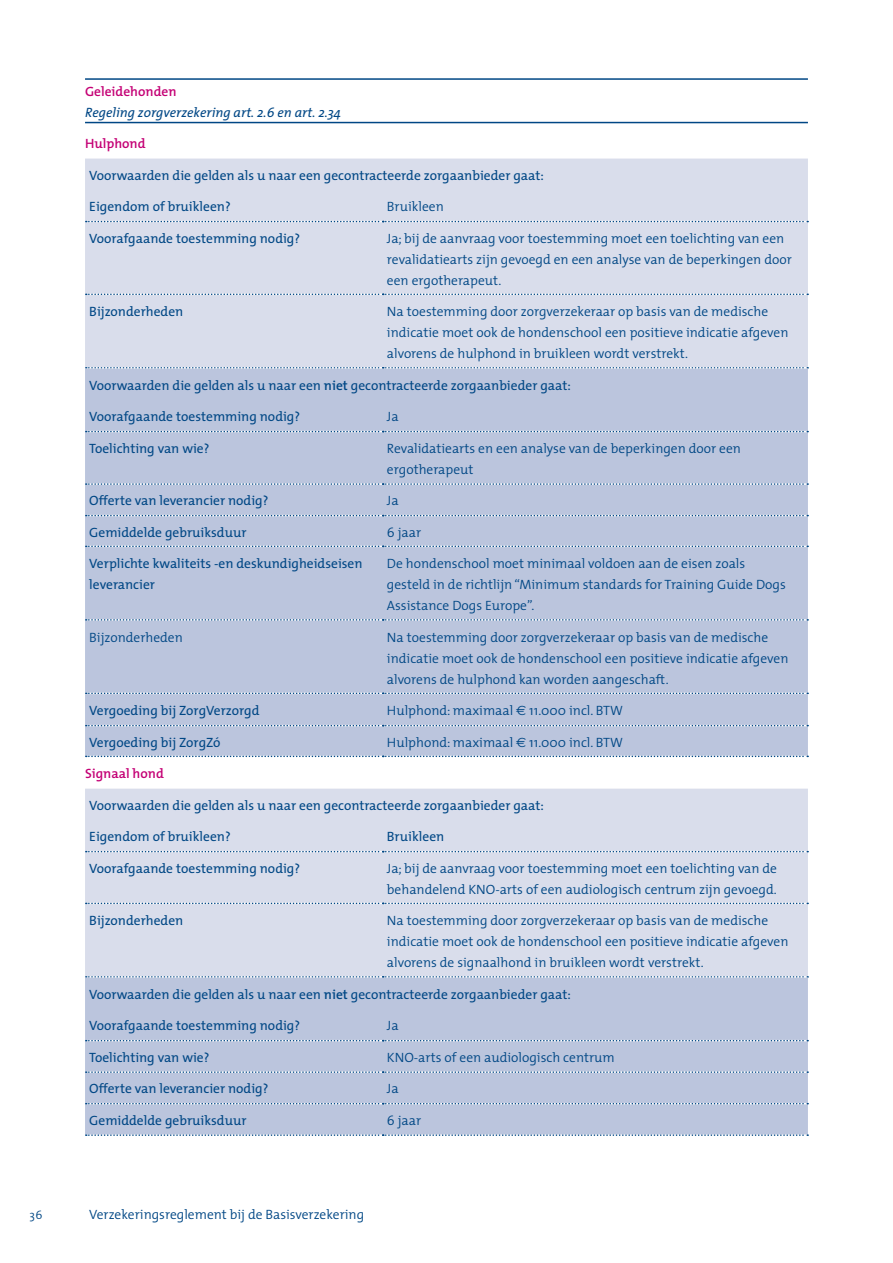
<style>
.page{position:relative;width:893px;height:1263px;background:#fff}
.page>*{position:absolute;margin:0;border:0;box-sizing:border-box;transform-origin:0 0}
.t1{font:300 13.5px/21px "The Mix";color:#004785}
.t2{font:13.5px/21px "The Mix";color:#004785}
.t3{font:italic 13.5px "The Mix";color:#004785}
.t4{font:600 13.5px "The Mix";color:#c40075}
.t5{font:300 12px "The Mix";color:#004785}
.s1{font-weight:600}
.s2{font-family:"Euro Sans";font-weight:400}
</style>
<div class="page">
<hr style="left:85px;top:78px;width:723px;height:2px;background:#004785">
<hr style="left:85px;top:122px;width:723px;height:1px;background:#004785">
<div style="left:85px;top:159px;width:723px;height:209px;background:#d9ddeb"></div>
<svg style="left:86px;top:221px;width:722px;height:1px"></svg>
<svg style="left:86px;top:294px;width:722px;height:1px"></svg>
<svg style="left:86px;top:367px;width:722px;height:2px"></svg>
<div style="left:85px;top:369px;width:723px;height:324px;background:#bbc5dd"></div>
<svg style="left:86px;top:431px;width:722px;height:1px"></svg>
<svg style="left:86px;top:483px;width:722px;height:2px"></svg>
<svg style="left:86px;top:515px;width:722px;height:1px"></svg>
<svg style="left:86px;top:546px;width:722px;height:1px"></svg>
<svg style="left:86px;top:619px;width:722px;height:2px"></svg>
<svg style="left:85px;top:693px;width:723px;height:64px;background:#b9c4dc"></svg>
<div style="left:85px;top:789px;width:723px;height:188px;background:#d9ddeb"></div>
<svg style="left:86px;top:851px;width:722px;height:1px"></svg>
<svg style="left:86px;top:903px;width:722px;height:1px"></svg>
<svg style="left:86px;top:976px;width:722px;height:2px"></svg>
<div style="left:85px;top:978px;width:723px;height:157px;background:#bbc5dd"></div>
<svg style="left:86px;top:1040px;width:722px;height:1px"></svg>
<svg style="left:86px;top:1071px;width:722px;height:2px"></svg>
<svg style="left:86px;top:1103px;width:722px;height:1px"></svg>
<svg style="left:86px;top:1134px;width:722px;height:2px"></svg>
<p class="t5" style="left:29px;top:1205px;width:15px">36</p>
<p class="t4" style="left:85px;top:80px;width:93px">Geleidehonden</p>
<p class="t3" style="left:85px;top:101px;width:258px">Regeling zorgverzekering art. 2.6 en art. 2.34</p>
<p class="t4" style="left:85px;top:132px;width:62px">Hulphond</p>
<p class="t2" style="left:89px;top:164px;width:456px">Voorwaarden die gelden als u naar een gecontracteerde zorgaanbieder gaat:</p>
<p class="t2" style="left:89px;top:196px;width:143px">Eigendom of bruikleen?</p>
<p class="t1" style="left:387px;top:196px;width:58px">Bruikleen</p>
<p class="t2" style="left:89px;top:227px;width:212px">Voorafgaande toestemming nodig?</p>
<p class="t1" style="left:387px;top:227px;width:406px">Ja; bij de aanvraag voor toestemming moet een toelichting van een revalidatiearts zijn gevoegd en een analyse van de beperkingen door een ergotherapeut.</p>
<p class="t2" style="left:89px;top:301px;width:96px">Bijzonderheden</p>
<p class="t1" style="left:387px;top:301px;width:403px">Na toestemming door zorgverzekeraar op basis van de medische indicatie moet ook de hondenschool een positieve indicatie afgeven alvorens de hulphond in bruikleen wordt verstrekt.</p>
<p class="t2" style="left:89px;top:374px;width:483px">Voorwaarden die gelden als u naar een <span class="s1">niet</span> gecontracteerde zorgaanbieder gaat:</p>
<p class="t2" style="left:89px;top:406px;width:212px">Voorafgaande toestemming nodig?</p>
<p class="t1" style="left:387px;top:406px;width:13px">Ja</p>
<p class="t2" style="left:89px;top:437px;width:122px">Toelichting van wie?</p>
<p class="t1" style="left:387px;top:437px;width:356px">Revalidatiearts en een analyse van de beperkingen door een ergotherapeut</p>
<p class="t2" style="left:89px;top:490px;width:181px">Offerte van leverancier nodig?</p>
<p class="t1" style="left:387px;top:490px;width:13px">Ja</p>
<p class="t2" style="left:89px;top:521px;width:159px">Gemiddelde gebruiksduur</p>
<p class="t1" style="left:387px;top:521px;width:36px">6 jaar</p>
<p class="t2" style="left:89px;top:553px;width:275px">Verplichte kwaliteits -en deskundigheidseisen leverancier</p>
<p class="t1" style="left:387px;top:553px;width:400px">De hondenschool moet minimaal voldoen aan de eisen zoals gesteld in de richtlijn“Minimum standards for Training Guide Dogs<br>Assistance Dogs Europe”.</p>
<p class="t1" style="left:89px;top:626px;width:95px">Bijzonderheden</p>
<p class="t1" style="left:387px;top:626px;width:403px">Na toestemming door zorgverzekeraar op basis van de medische indicatie moet ook de hondenschool een positieve indicatie afgeven alvorens de hulphond kan worden aangeschaft.</p>
<p class="t2" style="left:89px;top:700px;width:172px">Vergoeding bij ZorgVerzorgd</p>
<p class="t1" style="left:387px;top:700px;width:238px">Hulphond: maximaal <span class="s2">€</span> 11.000 incl. BTW</p>
<p class="t2" style="left:89px;top:731px;width:133px">Vergoeding bij ZorgZó</p>
<p class="t1" style="left:387px;top:731px;width:238px">Hulphond: maximaal <span class="s2">€</span> 11.000 incl. BTW</p>
<p class="t4" style="left:85px;top:762px;width:80px">Signaal hond</p>
<p class="t2" style="left:89px;top:794px;width:456px">Voorwaarden die gelden als u naar een gecontracteerde zorgaanbieder gaat:</p>
<p class="t2" style="left:89px;top:826px;width:143px">Eigendom of bruikleen?</p>
<p class="t2" style="left:387px;top:826px;width:59px">Bruikleen</p>
<p class="t2" style="left:89px;top:857px;width:212px">Voorafgaande toestemming nodig?</p>
<p class="t1" style="left:387px;top:857px;width:392px">Ja; bij de aanvraag voor toestemming moet een toelichting van de behandelend KNO-arts of een audiologisch centrum zijn gevoegd.</p>
<p class="t2" style="left:89px;top:910px;width:96px">Bijzonderheden</p>
<p class="t1" style="left:387px;top:910px;width:403px">Na toestemming door zorgverzekeraar op basis van de medische indicatie moet ook de hondenschool een positieve indicatie afgeven alvorens de signaalhond in bruikleen wordt verstrekt.</p>
<p class="t2" style="left:89px;top:983px;width:483px">Voorwaarden die gelden als u naar een <span class="s1">niet</span> gecontracteerde zorgaanbieder gaat:</p>
<p class="t2" style="left:89px;top:1015px;width:212px">Voorafgaande toestemming nodig?</p>
<p class="t1" style="left:387px;top:1015px;width:13px">Ja</p>
<p class="t2" style="left:89px;top:1046px;width:122px">Toelichting van wie?</p>
<p class="t1" style="left:387px;top:1046px;width:229px">KNO-arts of een audiologisch centrum</p>
<p class="t2" style="left:89px;top:1078px;width:181px">Offerte van leverancier nodig?</p>
<p class="t1" style="left:387px;top:1078px;width:13px">Ja</p>
<p class="t2" style="left:89px;top:1109px;width:159px">Gemiddelde gebruiksduur</p>
<p class="t1" style="left:387px;top:1109px;width:36px">6 jaar</p>
<p class="t1" style="left:89px;top:1204px;width:276px">Verzekeringsreglement bij de Basisverzekering</p>
</div>
